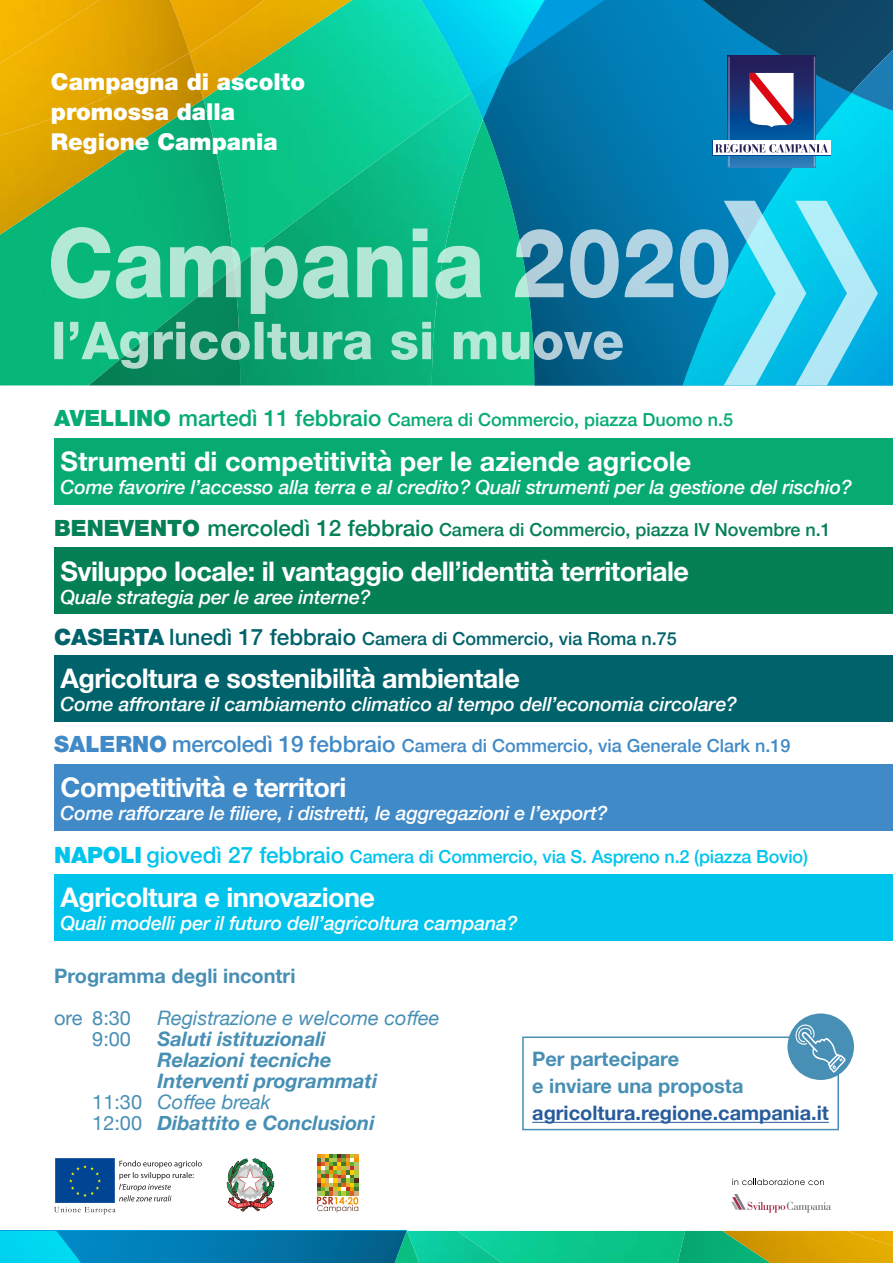
<style>
.page{position:relative;width:893px;height:1263px;background:#fff}
.page>*{position:absolute;margin:0;border:0;box-sizing:border-box;transform-origin:0 0}
.t1{font:700 27px "Helvetica Neue";letter-spacing:-.02em;color:#fff}
.t2{font:700 27px "Helvetica Neue";color:#fff}
.t3{font:900 23.4px/30px "Helvetica Neue LT Std";color:#fff}
.t4{font:italic 700 19.95px "Helvetica Neue";color:#478fb4}
.t5{font:700 19.95px/27.2px "Helvetica Neue";color:#478fb4}
.t6{font:italic 19.95px "Helvetica Neue";color:#478fb4}
.t7{font:700 19.95px "Helvetica Neue";color:#275b9b}
.t8{font:19.95px "Helvetica Neue";color:#478fb4}
.t9{font:italic 500 19.5px "Helvetica Neue";letter-spacing:-.01em;color:#fff}
.t10{font:500 18px "Helvetica Neue";letter-spacing:-.01em;color:#01c4ed}
.t11{font:500 18px "Helvetica Neue";color:#058055}
.t12{font:500 18px "Helvetica Neue";color:#418ac8}
.t13{font:500 18px "Helvetica Neue";color:#07ab72}
.t14{font:500 18px "Helvetica Neue";color:#00626b}
.s1{font-family:"Helvetica Neue LT Std";font-weight:900;font-size:22.5px}
.s2{font-size:22.5px}
.s3{font-style:normal}
.s4{font-weight:400;font-style:normal}
</style>
<div class="page">
<svg style="left:506px;top:0;width:196px;height:385px;background:#0075aa"></svg>
<img style="left:483px;top:119px;width:51px;height:266px">
<img style="left:683px;top:93px;width:210px;height:292px">
<img style="left:702px;top:0;width:191px;height:93px">
<img style="left:852px;top:50px;width:41px;height:61px">
<img style="left:472px;top:0;width:73px;height:92px">
<img style="left:352px;top:0;width:120px;height:92px">
<img style="left:472px;top:68px;width:34px;height:51px">
<img style="left:234px;top:92px;width:249px;height:293px">
<img style="left:189px;top:0;width:163px;height:99px">
<img style="left:99px;top:0;width:90px;height:53px">
<div style="left:0;top:0;width:99px;height:53px;background:#f0b100"></div>
<img style="left:0;top:99px;width:234px;height:286px">
<img style="left:89px;top:314px;width:151px;height:71px">
<img style="left:0;top:53px;width:203px;height:182px">
<div style="left:812px;top:0;width:81px;height:28px;background:#0f4665"></div>
<svg style="left:81px;top:1231px;width:314px;height:32px;background:#0176aa"></svg>
<img style="left:395px;top:1231px;width:12px;height:32px">
<img style="left:33px;top:1231px;width:48px;height:32px">
<img style="left:0;top:1231px;width:33px;height:32px">
<img style="left:502px;top:1231px;width:176px;height:32px">
<img style="left:407px;top:1231px;width:95px;height:32px">
<img style="left:678px;top:1231px;width:44px;height:32px">
<img style="left:722px;top:1231px;width:171px;height:32px">
<div style="left:54px;top:438px;width:839px;height:66px;background:#07ab72"></div>
<div style="left:54px;top:548px;width:839px;height:66px;background:#058055"></div>
<div style="left:54px;top:655px;width:839px;height:66px;background:#00626b"></div>
<div style="left:54px;top:874px;width:839px;height:66px;background:#01c4ed"></div>
<div style="left:54px;top:764px;width:839px;height:66px;background:#418ac8"></div>
<svg style="left:737px;top:56px;width:69px;height:111px;background:#1b4888"></svg>
<img style="left:720px;top:54px;width:17px;height:115px">
<img style="left:806px;top:54px;width:17px;height:115px">
<svg style="left:712px;top:140px;width:119px;height:16px"></svg>
<div style="left:713px;top:141px;width:117px;height:14px;background:#fff"></div>
<svg style="left:715px;top:144px;width:113px;height:9px"></svg>
<svg style="left:782px;top:73px;width:12px;height:54px"></svg>
<img style="left:739px;top:63px;width:43px;height:75px">
<svg style="left:317px;top:1154px;width:41px;height:58px"></svg>
<svg style="left:54px;top:1158px;width:148px;height:56px"></svg>
<svg style="left:227px;top:1158px;width:47px;height:53px"></svg>
<hr style="left:532px;top:1122px;width:297px;height:1px;background:#275b9b">
<div style="left:522px;top:1036px;width:317px;height:94px;border:2px solid #478fb4"></div>
<svg style="left:732px;top:1179px;width:92px;height:6px"></svg>
<svg style="left:731px;top:1194px;width:100px;height:19px"></svg>
<svg style="left:54px;top:322px;width:569px;height:47px;background:#42b295"></svg>
<svg style="left:724px;top:201px;width:154px;height:184px;background:#49d0ec"></svg>
<div style="left:787px;top:1013px;width:67px;height:67px;background:#478fb4;border-radius:50%"></div>
<svg style="left:794px;top:1023px;width:52px;height:50px"></svg>
<svg style="left:51px;top:227px;width:677px;height:87px;background:#48b8a3"></svg>
<p class="t3" style="left:51px;top:66px;width:256px">Campagna di ascolto promossa dalla<br>Regione Campania</p>
<p class="t13" style="left:54px;top:405px;width:681px"><span class="s1">AVELLINO</span> <span class="s2">martedì 11 febbraio</span> Camera di Commercio, piazza Duomo n.5</p>
<h1 class="t2" style="left:61px;top:440px;width:632px">Strumenti di competitività per le aziende agricole</h1>
<p class="t9" style="left:61px;top:470px;width:793px">Come favorire l’accesso alla terra e al credito? Quali strumenti per la gestione del rischio?</p>
<p class="t11" style="left:54px;top:515px;width:778px"><span class="s1">BENEVENTO</span> <span class="s2">mercoledì 12 febbraio</span> Camera di Commercio, piazza IV Novembre n.1</p>
<h1 class="t1" style="left:61px;top:550px;width:630px">Sviluppo locale: il vantaggio dell’identità territoriale</h1>
<p class="t9" style="left:61px;top:580px;width:311px">Quale strategia per le aree interne?</p>
<p class="t14" style="left:54px;top:624px;width:624px"><span class="s1">CASERTA</span> <span class="s2">lunedì 17 febbraio</span> Camera di Commercio, via Roma n.75</p>
<h1 class="t1" style="left:61px;top:657px;width:461px">Agricoltura e sostenibilità ambientale</h1>
<p class="t9" style="left:61px;top:688px;width:678px">Come affrontare il cambiamento climatico al tempo dell’economia circolare?</p>
<p class="t12" style="left:54px;top:732px;width:738px"><span class="s1">SALERNO</span> <span class="s2">mercoledì 19 febbraio</span> Camera di Commercio, via Generale Clark n.19</p>
<h1 class="t1" style="left:61px;top:766px;width:287px">Competitività e territori</h1>
<p class="t9" style="left:61px;top:797px;width:549px">Come rafforzare le filiere, i distretti, le aggregazioni e l’export?</p>
<p class="t10" style="left:54px;top:842px;width:755px"><span class="s1">NAPOLI</span> <span class="s2">giovedì 27 febbraio</span> Camera di Commercio, via S. Aspreno n.2 (piazza Bovio)</p>
<h1 class="t1" style="left:61px;top:876px;width:316px">Agricoltura e innovazione</h1>
<p class="t9" style="left:61px;top:906px;width:458px">Quali modelli per il futuro dell’agricoltura campana?</p>
<p class="t5" style="left:54px;top:963px;width:243px">Programma degli incontri</p>
<p class="t8" style="left:54px;top:1004px;width:78px">ore 8:30</p>
<p class="t6" style="left:158px;top:1004px;width:284px">Registrazione e welcome coffee</p>
<p class="t8" style="left:92px;top:1025px;width:40px">9:00</p>
<p class="t4" style="left:158px;top:1023px;width:170px">Saluti istituzionali</p>
<p class="t4" style="left:158px;top:1044px;width:176px">Relazioni tecniche</p>
<p class="t4" style="left:158px;top:1065px;width:221px">Interventi programmati</p>
<p class="t6" style="left:92px;top:1088px;width:180px"><span class="s3">11:30</span> Coffee break</p>
<p class="t4" style="left:92px;top:1107px;width:284px"><span class="s4">12:00</span> Dibattito e Conclusioni</p>
<p class="t5" style="left:532px;top:1046px;width:213px">Per partecipare<br>e inviare una proposta</p>
<p class="t7" style="left:532px;top:1097px;width:298px">agricoltura.regione.campania.it</p>
</div>
